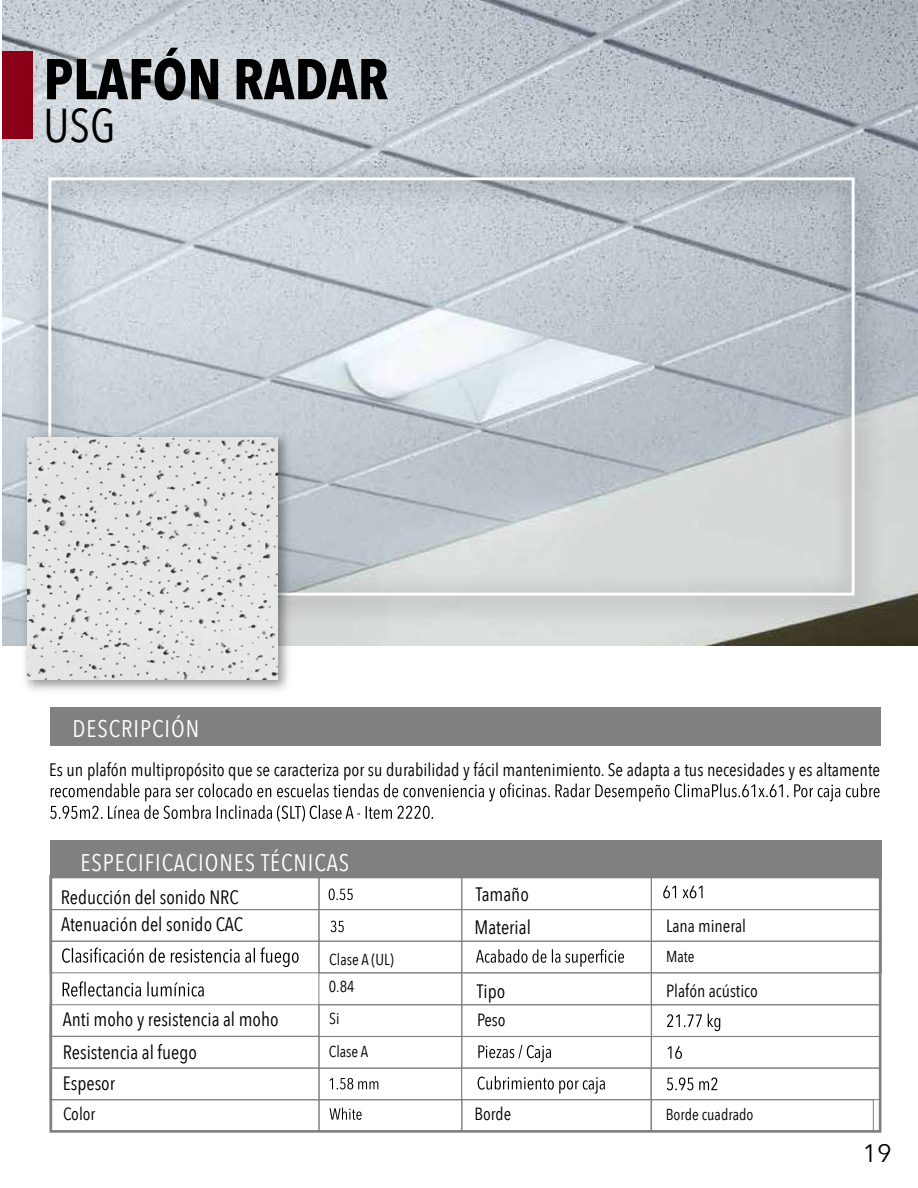
<style>
.page{position:relative;width:918px;height:1188px;background:#fff}
.page>*{position:absolute;margin:0;border:0;box-sizing:border-box;transform-origin:0 0}
.t1{font:700 56.85px "Avenir Next Condensed";color:#000}
.t2{font:47.4px "Avenir Next Condensed";color:#000}
.t3{font:25.2px "Avenir Next";color:#000}
.t4{font:24px "Avenir Next Condensed";letter-spacing:.04em;color:#fff}
.t5{font:19.35px/26.8px "Avenir Next Condensed";color:#000}
.t6{font:18px "Avenir Next Condensed";color:#000}
.t7{font:17.55px "Avenir Next Condensed";color:#000}
.t8{font:15.9px/27.8px "Avenir Next Condensed";color:#000}
</style>
<div class="page">
<img style="left:3px;top:1px;width:915px;height:645px">
<img style="left:2px;top:0;width:476px;height:251px">
<div style="left:3px;top:52px;width:30px;height:87px;background:#8c0018"></div>
<div style="left:51px;top:708px;width:830px;height:38px;background:#808080"></div>
<svg style="left:50px;top:783px;width:830px;height:39px"></svg>
<div style="left:50px;top:840px;width:831px;height:35px;background:#808080"></div>
<div style="left:50px;top:876px;width:831px;height:257px;border:3px solid #808080"></div>
<div style="left:50px;top:875px;width:269px;height:35px;border:1px solid #808080"></div>
<svg style="left:62px;top:948px;width:237px;height:19px"></svg>
<div style="left:50px;top:941px;width:269px;height:32px;border:1px solid #808080"></div>
<svg style="left:63px;top:981px;width:141px;height:16px"></svg>
<div style="left:50px;top:1036px;width:269px;height:32px;border:1px solid #808080"></div>
<svg style="left:329px;top:889px;width:24px;height:11px"></svg>
<svg style="left:331px;top:921px;width:13px;height:11px"></svg>
<div style="left:319px;top:875px;width:143px;height:35px;border:1px solid #808080"></div>
<div style="left:319px;top:941px;width:143px;height:32px;border:1px solid #808080"></div>
<div style="left:319px;top:973px;width:143px;height:32px;border:1px solid #808080"></div>
<div style="left:319px;top:1036px;width:143px;height:32px;border:1px solid #808080"></div>
<div style="left:319px;top:1005px;width:143px;height:32px;border:1px solid #808080"></div>
<div style="left:50px;top:1004px;width:269px;height:33px;border:1px solid #808080"></div>
<div style="left:50px;top:1068px;width:269px;height:32px;border:1px solid #808080"></div>
<div style="left:462px;top:875px;width:190px;height:35px;border:1px solid #808080"></div>
<svg style="left:476px;top:949px;width:148px;height:18px"></svg>
<div style="left:462px;top:941px;width:189px;height:32px;border:1px solid #808080"></div>
<div style="left:462px;top:973px;width:189px;height:32px;border:1px solid #808080"></div>
<svg style="left:478px;top:1045px;width:73px;height:17px"></svg>
<div style="left:462px;top:1036px;width:189px;height:32px;border:1px solid #808080"></div>
<div style="left:462px;top:1005px;width:190px;height:32px;border:1px solid #808080"></div>
<svg style="left:663px;top:886px;width:40px;height:12px"></svg>
<div style="left:651px;top:875px;width:231px;height:35px;border:1px solid #808080"></div>
<div style="left:651px;top:941px;width:230px;height:32px;border:1px solid #808080"></div>
<div style="left:651px;top:973px;width:229px;height:32px;border:1px solid #808080"></div>
<svg style="left:667px;top:1046px;width:15px;height:13px"></svg>
<div style="left:651px;top:1036px;width:229px;height:32px;border:1px solid #808080"></div>
<svg style="left:667px;top:1014px;width:53px;height:17px"></svg>
<div style="left:651px;top:1005px;width:229px;height:32px;border:1px solid #808080"></div>
<div style="left:319px;top:1068px;width:143px;height:32px;border:1px solid #808080"></div>
<div style="left:50px;top:1099px;width:269px;height:33px;border:1px solid #808080"></div>
<svg style="left:329px;top:1108px;width:33px;height:12px"></svg>
<div style="left:319px;top:1100px;width:143px;height:32px;border:1px solid #808080"></div>
<div style="left:462px;top:1100px;width:190px;height:32px;border:1px solid #808080"></div>
<div style="left:651px;top:1100px;width:223px;height:32px;border:1px solid #808080"></div>
<svg style="left:329px;top:1078px;width:49px;height:11px"></svg>
<svg style="left:478px;top:1076px;width:127px;height:18px"></svg>
<div style="left:461px;top:1068px;width:190px;height:32px;border:1px solid #808080"></div>
<svg style="left:667px;top:1078px;width:50px;height:12px"></svg>
<div style="left:651px;top:1068px;width:229px;height:32px;border:1px solid #808080"></div>
<img style="left:16px;top:145px;width:879px;height:490px">
<div style="left:48px;top:177px;width:807px;height:419px;border:3px solid #fff"></div>
<img style="left:19px;top:428px;width:276px;height:263px">
<img style="left:28px;top:437px;width:250px;height:242px">
<h1 class="t1" style="left:44px;top:44px;width:346px">PLAFÓN RADAR</h1>
<h2 class="t2" style="left:44px;top:85px;width:73px">USG</h2>
<p class="t4" style="left:73px;top:708px;width:128px">DESCRIPCIÓN</p>
<p class="t6" style="left:49px;top:754px;width:832px">Es un plafón multipropósito que se caracteriza por su durabilidad y fácil mantenimiento. Se adapta a tus necesidades y es altamente</p>
<p class="t4" style="left:80px;top:842px;width:270px">ESPECIFICACIONES TÉCNICAS</p>
<p class="t5" style="left:61px;top:883px;width:184px">Reducción del sonido NRC<br>Atenuación del sonido CAC</p>
<p class="t5" style="left:63px;top:1005px;width:217px">Anti moho y resistencia al moho</p>
<p class="t5" style="left:63px;top:1035px;width:136px;line-height:31.2px">Resistencia al fuego<br>Espesor</p>
<p class="t8" style="left:329px;top:944px;width:66px">Clase A (UL)<br>0.84</p>
<p class="t8" style="left:329px;top:1004px;width:12px">Si</p>
<p class="t8" style="left:329px;top:1036px;width:41px">Clase A</p>
<p class="t5" style="left:475px;top:878px;width:58px;line-height:32.4px">Tamaño<br>Material</p>
<p class="t5" style="left:477px;top:977px;width:30px">Tipo</p>
<p class="t7" style="left:477px;top:1005px;width:30px">Peso</p>
<p class="t7" style="left:666px;top:911px;width:81px">Lana mineral</p>
<p class="t8" style="left:666px;top:942px;width:30px">Mate</p>
<p class="t7" style="left:666px;top:976px;width:93px">Plafón acústico</p>
<p class="t7" style="left:63px;top:1099px;width:34px">Color</p>
<p class="t7" style="left:475px;top:1099px;width:38px">Borde</p>
<p class="t8" style="left:666px;top:1099px;width:89px">Borde cuadrado</p>
<h3 class="t3" style="left:862px;top:1132px;width:31px">19</h3>
</div>
